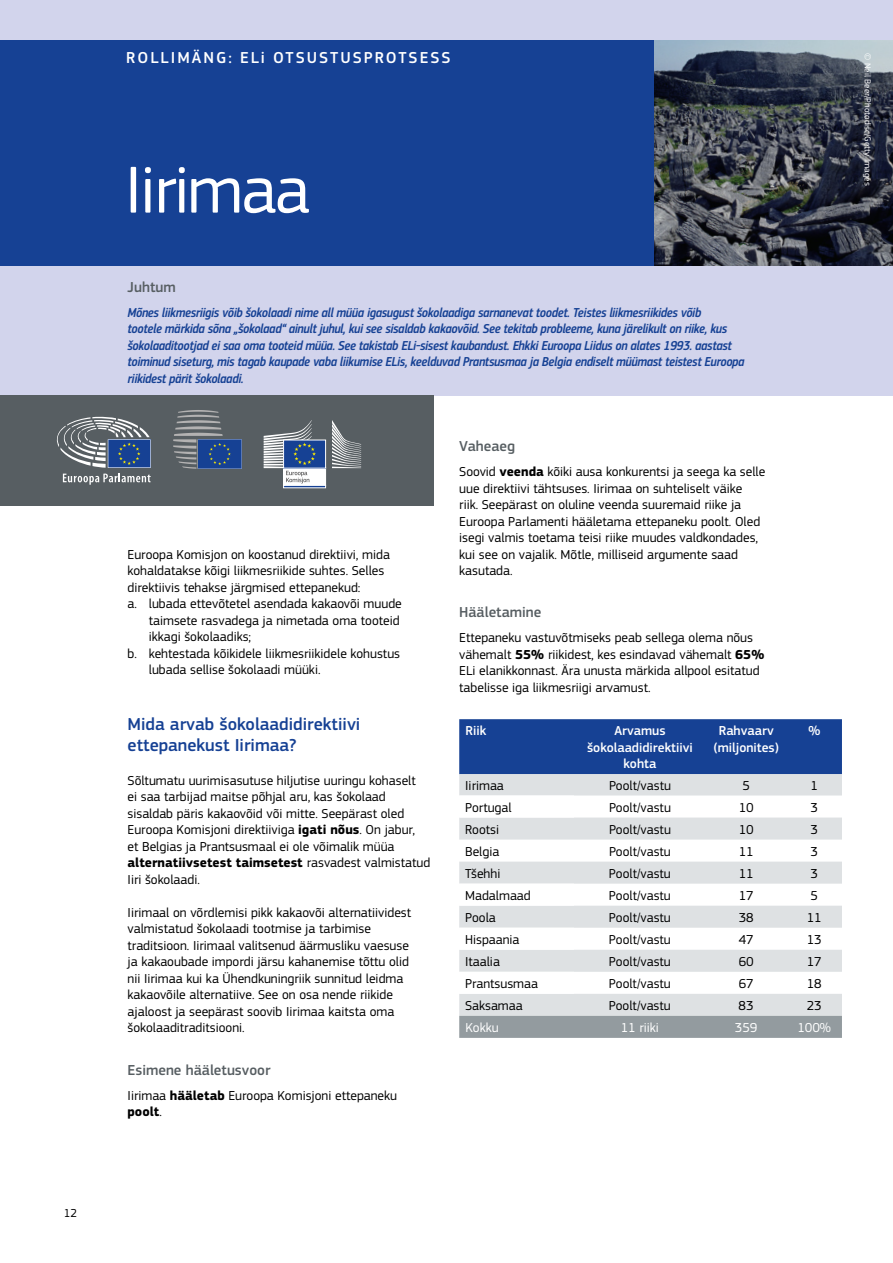
<style>
.page{position:relative;width:893px;height:1263px;background:#fff}
.page>*{position:absolute;margin:0;border:0;box-sizing:border-box;transform-origin:0 0}
.title_1_neg{font:69px "EC Square Sans Pro";letter-spacing:-.03em;color:#fff}
.title_2{font:500 18px/21.6px "EC Square Sans Pro";color:#164194}
.t1{font:500 16.5px "EC Square Sans Pro";letter-spacing:.12em;color:#fff}
.title_3{font:500 15px "EC Square Sans Pro";color:#575e62}
.text{font:13.5px/16.5px "EC Square Sans Pro";color:#000}
.intro{font:13.5px/16.5px "EC Square Sans Cond Pro Medium Itali";letter-spacing:-.01em;color:#164194}
.text_center{font:13.5px "EC Square Sans Pro";color:#000}
.cabecera_center{font:500 13.5px/16.5px "EC Square Sans Pro";color:#fff;text-align:center}
.total_center{font:13.5px "EC Square Sans Pro";color:#fff}
.total{font:13.5px "EC Square Sans Pro";color:#fff}
.cabecera_right{font:500 13.5px "EC Square Sans Pro";color:#fff}
.t2{font:12px "EC Square Sans Pro";color:#000}
.t3{font:9px "EC Square Sans Pro";color:#fff}
.s1{font-weight:700}
</style>
<div class="page">
<div style="left:0;top:0;width:893px;height:395px;background:#d2d4ec"></div>
<div style="left:0;top:40px;width:893px;height:226px;background:#164194"></div>
<div style="left:0;top:395px;width:434px;height:111px;background:#575e62"></div>
<div style="left:284px;top:467px;width:42px;height:19px;background:#fff"></div>
<div style="left:283px;top:467px;width:43px;height:19px;border:1px solid #fff"></div>
<div style="left:283px;top:485px;width:43px;height:3px;border:1px solid #fff"></div>
<svg style="left:332px;top:420px;width:29px;height:48px"></svg>
<div style="left:284px;top:440px;width:42px;height:28px;background:#164194"></div>
<div style="left:283px;top:440px;width:43px;height:28px;border:1px solid #fff"></div>
<svg style="left:264px;top:420px;width:52px;height:64px"></svg>
<svg style="left:56px;top:416px;width:95px;height:69px"></svg>
<svg style="left:173px;top:410px;width:69px;height:59px"></svg>
<img style="left:655px;top:40px;width:238px;height:226px">
<div style="left:459px;top:719px;width:383px;height:55px;background:#164194"></div>
<svg style="left:459px;top:774px;width:383px;height:242px;fill:#dee1e3"></svg>
<svg style="left:459px;top:795px;width:115px;height:199px"></svg>
<div style="left:459px;top:1016px;width:383px;height:22px;background:#939b9f"></div>
<p class="t2" style="left:64px;top:1206px;width:15px">12</p>
<p class="t1" style="left:126px;top:48px;width:326px">ROLLIMÄNG: ELi OTSUSTUSPROTSESS</p>
<p class="t3" style="left:873px;top:53px;width:134px;rotate:90deg">© Neil Beer/Photodisc/Getty Images</p>
<h1 class="title_1_neg" style="left:125px;top:150px;width:187px">Iirimaa</h1>
<p class="title_3" style="left:128px;top:278px;width:50px">Juhtum</p>
<p class="intro" style="left:128px;top:304px;width:618px">Mõnes liikmesriigis võib šokolaadi nime all müüa igasugust šokolaadiga sarnanevat toodet. Teistes liikmesriikides võib<br>tootele märkida sõna „šokolaad“ ainult juhul, kui see sisaldab kakaovõid. See tekitab probleeme, kuna järelikult on riike, kus šokolaaditootjad ei saa oma tooteid müüa. See takistab ELi-sisest kaubandust. Ehkki Euroopa Liidus on alates 1993. aastast toiminud siseturg, mis tagab kaupade vaba liikumise ELis, keelduvad Prantsusmaa ja Belgia endiselt müümast teistest Euroopa riikidest pärit šokolaadi.</p>
<p class="text" style="left:128px;top:546px;width:264px">Euroopa Komisjon on koostanud direktiivi, mida kohaldatakse kõigi liikmesriikide suhtes. Selles direktiivis tehakse järgmised ettepanekud:</p>
<p class="text" style="left:149px;top:596px;width:255px;text-indent:-21px">a. lubada ettevõtetel asendada kakaovõi muude taimsete rasvadega ja nimetada oma tooteid ikkagi šokolaadiks;</p>
<p class="text" style="left:149px;top:645px;width:253px;text-indent:-21px">b. kehtestada kõikidele liikmesriikidele kohustus lubada sellise šokolaadi müüki.</p>
<h2 class="title_2" style="left:128px;top:713px;width:234px">Mida arvab šokolaadidirektiivi ettepanekust Iirimaa?</h2>
<p class="text" style="left:128px;top:772px;width:304px">Sõltumatu uurimisasutuse hiljutise uuringu kohaselt<br>ei saa tarbijad maitse põhjal aru, kas šokolaad sisaldab päris kakaovõid või mitte. Seepärast oled Euroopa Komisjoni direktiiviga <span class="s1">igati nõus</span>. On jabur,<br>et Belgias ja Prantsusmaal ei ole võimalik müüa <span class="s1">alternatiivsetest taimsetest</span> rasvadest valmistatud Iiri šokolaadi.</p>
<p class="text" style="left:128px;top:904px;width:285px">Iirimaal on võrdlemisi pikk kakaovõi alternatiividest valmistatud šokolaadi tootmise ja tarbimise traditsioon. Iirimaal valitsenud äärmusliku vaesuse ja kakaoubade impordi järsu kahanemise tõttu olid nii Iirimaa kui ka Ühendkuningriik sunnitud leidma kakaovõile alternatiive. See on osa nende riikide ajaloost ja seepärast soovib Iirimaa kaitsta oma šokolaaditraditsiooni.</p>
<p class="title_3" style="left:128px;top:1061px;width:144px">Esimene hääletusvoor</p>
<p class="text" style="left:128px;top:1087px;width:271px">Iirimaa <span class="s1">hääletab</span> Euroopa Komisjoni ettepaneku <span class="s1">poolt</span>.</p>
<p class="title_3" style="left:459px;top:438px;width:57px">Vaheaeg</p>
<p class="text" style="left:459px;top:464px;width:308px">Soovid <span class="s1">veenda</span> kõiki ausa konkurentsi ja seega ka selle uue direktiivi tähtsuses. Iirimaa on suhteliselt väike<br>riik. Seepärast on oluline veenda suuremaid riike ja Euroopa Parlamenti hääletama ettepaneku poolt. Oled isegi valmis toetama teisi riike muudes valdkondades, kui see on vajalik. Mõtle, milliseid argumente saad kasutada.</p>
<p class="title_3" style="left:459px;top:604px;width:84px">Hääletamine</p>
<p class="text" style="left:459px;top:630px;width:306px">Ettepaneku vastuvõtmiseks peab sellega olema nõus vähemalt <span class="s1">55%</span> riikidest, kes esindavad vähemalt <span class="s1">65% </span>ELi elanikkonnast. Ära unusta märkida allpool esitatud tabelisse iga liikmesriigi arvamust.</p>
<p class="cabecera_right" style="left:466px;top:723px;width:22px">Riik</p>
<p class="cabecera_center" style="left:587px;top:723px;width:107px">Arvamus šokolaadidirektiivi kohta</p>
<p class="cabecera_center" style="left:714px;top:723px;width:67px">Rahvaarv (miljonites)</p>
<p class="cabecera_center" style="left:808px;top:723px;width:13px">%</p>
<p class="text" style="left:465px;top:777px;width:40px">Iirimaa</p>
<p class="text_center" style="left:609px;top:777px;width:63px">Poolt/vastu</p>
<p class="text_center" style="left:742px;top:777px;width:9px">5</p>
<p class="text_center" style="left:811px;top:777px;width:9px">1</p>
<p class="text" style="left:465px;top:799px;width:48px">Portugal</p>
<p class="text_center" style="left:609px;top:799px;width:63px">Poolt/vastu</p>
<p class="text_center" style="left:739px;top:799px;width:17px">10</p>
<p class="text_center" style="left:810px;top:799px;width:9px">3</p>
<p class="text" style="left:465px;top:821px;width:35px">Rootsi</p>
<p class="text_center" style="left:609px;top:821px;width:63px">Poolt/vastu</p>
<p class="text_center" style="left:739px;top:821px;width:17px">10</p>
<p class="text_center" style="left:810px;top:821px;width:9px">3</p>
<p class="text" style="left:465px;top:843px;width:36px">Belgia</p>
<p class="text_center" style="left:609px;top:843px;width:63px">Poolt/vastu</p>
<p class="text_center" style="left:739px;top:843px;width:17px">11</p>
<p class="text_center" style="left:810px;top:843px;width:9px">3</p>
<p class="text" style="left:465px;top:865px;width:37px">Tšehhi</p>
<p class="text_center" style="left:609px;top:865px;width:63px">Poolt/vastu</p>
<p class="text_center" style="left:739px;top:865px;width:17px">11</p>
<p class="text_center" style="left:810px;top:865px;width:9px">3</p>
<p class="text" style="left:465px;top:887px;width:67px">Madalmaad</p>
<p class="text_center" style="left:609px;top:887px;width:63px">Poolt/vastu</p>
<p class="text_center" style="left:739px;top:887px;width:17px">17</p>
<p class="text_center" style="left:810px;top:887px;width:9px">5</p>
<p class="text" style="left:465px;top:909px;width:32px">Poola</p>
<p class="text_center" style="left:609px;top:909px;width:63px">Poolt/vastu</p>
<p class="text_center" style="left:739px;top:909px;width:17px">38</p>
<p class="text_center" style="left:807px;top:909px;width:17px">11</p>
<p class="text" style="left:465px;top:931px;width:56px">Hispaania</p>
<p class="text_center" style="left:609px;top:931px;width:63px">Poolt/vastu</p>
<p class="text_center" style="left:739px;top:931px;width:17px">47</p>
<p class="text_center" style="left:807px;top:931px;width:17px">13</p>
<p class="text" style="left:465px;top:953px;width:36px">Itaalia</p>
<p class="text_center" style="left:609px;top:953px;width:63px">Poolt/vastu</p>
<p class="text_center" style="left:739px;top:953px;width:17px">60</p>
<p class="text_center" style="left:807px;top:953px;width:17px">17</p>
<p class="text" style="left:465px;top:975px;width:74px">Prantsusmaa</p>
<p class="text_center" style="left:609px;top:975px;width:63px">Poolt/vastu</p>
<p class="text_center" style="left:739px;top:975px;width:17px">67</p>
<p class="text_center" style="left:807px;top:975px;width:17px">18</p>
<p class="text" style="left:465px;top:997px;width:59px">Saksamaa</p>
<p class="text_center" style="left:609px;top:997px;width:63px">Poolt/vastu</p>
<p class="text_center" style="left:739px;top:997px;width:17px">83</p>
<p class="text_center" style="left:807px;top:997px;width:17px">23</p>
<p class="total" style="left:465px;top:1019px;width:35px">Kokku</p>
<p class="total_center" style="left:621px;top:1019px;width:40px">11 riiki</p>
<p class="total_center" style="left:735px;top:1019px;width:24px">359</p>
<p class="total_center" style="left:797px;top:1019px;width:35px">100%</p>
</div>
